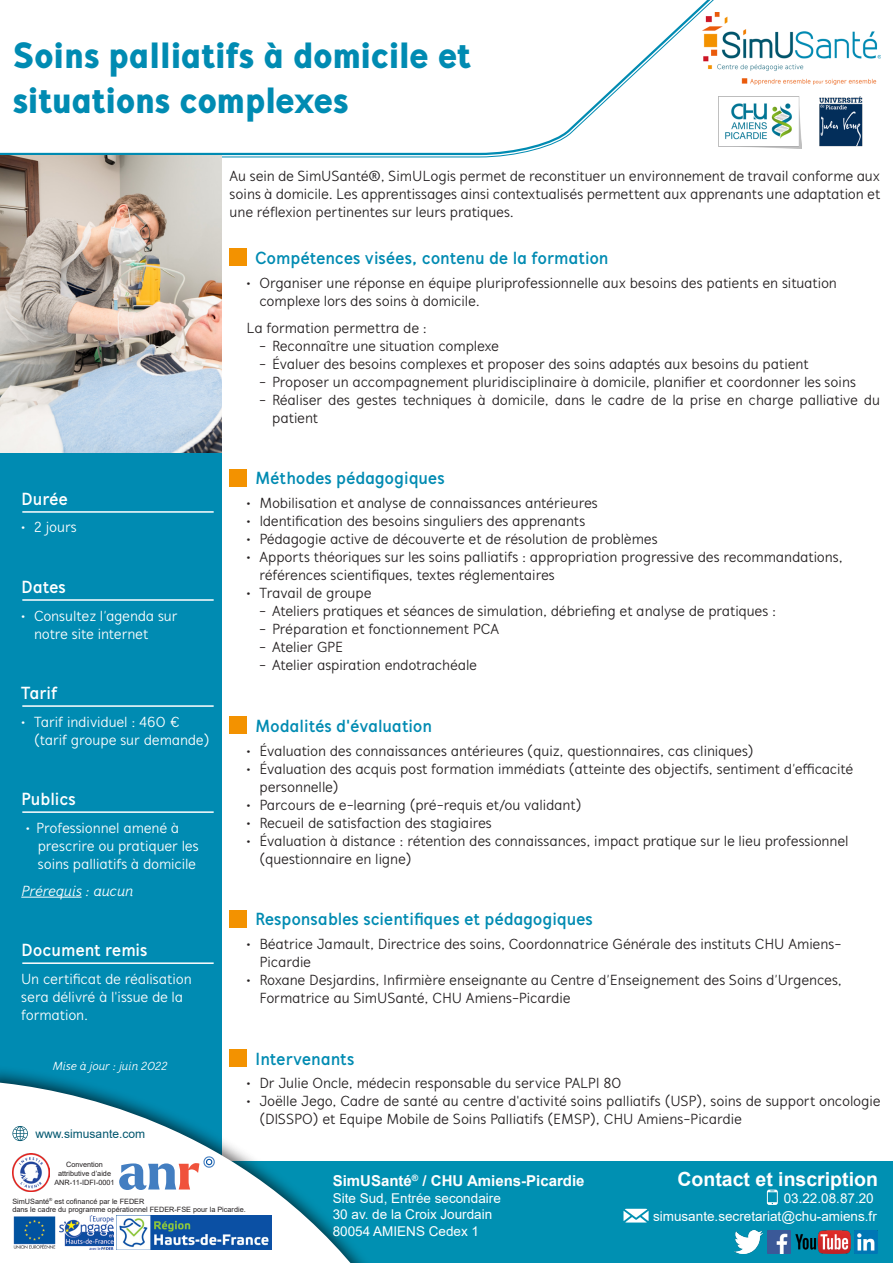
<style>
.page{position:relative;width:893px;height:1263px;background:#fff}
.page>*{position:absolute;margin:0;border:0;box-sizing:border-box;transform-origin:0 0}
.t1{font:900 37.5px/45px "Mucho Sans";letter-spacing:-.005em;color:#008bb2}
.t2{font:700 19.5px "Arial";color:#fff}
.t3{font:700 18px "Mucho Sans";letter-spacing:-.005em;color:#008bb2}
.t4{font:700 18px "Mucho Sans";color:#fff}
.t5{font:15px/18px "Mucho Sans";letter-spacing:-.005em;color:#231f20}
.t6{font:15px/18px "Mucho Sans";letter-spacing:-.005em;color:#fff}
.t7{font:700 15px "Arial";color:#fff}
.t8{font:italic 15px "Mucho Sans";letter-spacing:-.005em;color:#fff}
.t9{font:13.5px/16.5px "Arial";color:#fff;text-align:right}
.t10{font:italic 12px "Mucho Sans";color:#fff}
.t11{font:12px "Arial";color:#00566e}
.t12{font:7.35px/8.7px "Arial";color:#231f20;text-align:center}
</style>
<div class="page">
<div style="left:0;top:14px;width:221px;height:1162px;background:#008bb2"></div>
<div style="left:0;top:1161px;width:893px;height:102px;background:#0090b2"></div>
<div style="left:0;top:1064px;width:382px;height:199px;background:#231f20;opacity:.75"></div>
<svg style="left:0;top:1082px;width:370px;height:181px;fill:#fff"></svg>
<svg style="left:767px;top:1189px;width:11px;height:16px"></svg>
<svg style="left:623px;top:1209px;width:26px;height:13px"></svg>
<img style="left:12px;top:1154px;width:38px;height:37px">
<svg style="left:119px;top:1155px;width:97px;height:35px;background:#c7cadc"></svg>
<img style="left:12px;top:1215px;width:45px;height:35px">
<img style="left:59px;top:1215px;width:55px;height:35px">
<img style="left:117px;top:1215px;width:155px;height:35px">
<img style="left:12px;top:1126px;width:16px;height:15px">
<img style="left:795px;top:1230px;width:55px;height:23px">
<img style="left:855px;top:1230px;width:23px;height:23px">
<img style="left:734px;top:1230px;width:29px;height:23px">
<img style="left:767px;top:1230px;width:23px;height:23px">
<svg style="left:0;top:0;width:729px;height:156px"></svg>
<img style="left:702px;top:13px;width:178px;height:72px">
<img style="left:718px;top:97px;width:84px;height:51px">
<img style="left:819px;top:96px;width:44px;height:51px">
<img style="left:0;top:155px;width:221px;height:298px">
<div style="left:230px;top:249px;width:17px;height:17px;background:#f39200"></div>
<div style="left:230px;top:469px;width:17px;height:17px;background:#f39200"></div>
<div style="left:230px;top:717px;width:17px;height:17px;background:#f39200"></div>
<div style="left:230px;top:910px;width:17px;height:17px;background:#f39200"></div>
<div style="left:230px;top:1049px;width:17px;height:17px;background:#f39200"></div>
<hr style="left:22px;top:511px;width:192px;height:2px;background:#fff">
<hr style="left:22px;top:599px;width:192px;height:2px;background:#fff">
<hr style="left:22px;top:705px;width:192px;height:2px;background:#fff">
<hr style="left:21px;top:897px;width:61px;height:1px;background:#fff">
<hr style="left:22px;top:811px;width:192px;height:2px;background:#fff">
<hr style="left:22px;top:962px;width:192px;height:2px;background:#fff">
<p class="t1" style="left:13px;top:32px;width:460px">Soins palliatifs à domicile et situations complexes</p>
<p class="t5" style="left:230px;top:167px;width:652px;text-align:justify">Au sein de SimUSanté®, SimULogis permet de reconstituer un environnement de travail conforme aux soins à domicile. Les apprentissages ainsi contextualisés permettent aux apprenants une adaptation et une réflexion pertinentes sur leurs pratiques.</p>
<p class="t3" style="left:255px;top:247px;width:355px">Compétences visées, contenu de la formation</p>
<p class="t5" style="left:259px;top:274px;width:579px;text-indent:-13px">• Organiser une réponse en équipe pluriprofessionnelle aux besoins des patients en situation complexe lors des soins à domicile.</p>
<p class="t5" style="left:247px;top:319px;width:182px">La formation permettra de :</p>
<p class="t5" style="left:259px;top:337px;width:241px">- Reconnaître une situation complexe</p>
<p class="t5" style="left:259px;top:355px;width:551px">- Évaluer des besoins complexes et proposer des soins adaptés aux besoins du patient</p>
<p class="t5" style="left:259px;top:373px;width:598px">- Proposer un accompagnement pluridisciplinaire à domicile, planifier et coordonner les soins</p>
<p class="t5" style="left:272px;top:391px;width:609px;text-indent:-13px">- Réaliser des gestes techniques à domicile, dans le cadre de la prise en charge palliative du patient</p>
<p class="t4" style="left:21px;top:488px;width:48px">Durée</p>
<p class="t6" style="left:21px;top:518px;width:57px">• 2 jours</p>
<p class="t4" style="left:21px;top:576px;width:46px">Dates</p>
<p class="t6" style="left:34px;top:606px;width:145px;text-indent:-13px">• Consultez l’agenda sur notre site internet</p>
<p class="t4" style="left:21px;top:682px;width:38px">Tarif</p>
<p class="t6" style="left:34px;top:712px;width:177px;text-indent:-13px">• Tarif individuel : 460 € (tarif groupe sur demande)</p>
<p class="t4" style="left:21px;top:788px;width:56px">Publics</p>
<p class="t6" style="left:38px;top:818px;width:162px;text-indent:-12px">• Professionnel amené à prescrire ou pratiquer les soins palliatifs à domicile</p>
<p class="t8" style="left:21px;top:882px;width:113px">Prérequis : aucun</p>
<p class="t4" style="left:21px;top:939px;width:128px">Document remis</p>
<p class="t6" style="left:21px;top:970px;width:172px">Un certificat de réalisation sera délivré à l'issue de la formation.</p>
<p class="t10" style="left:52px;top:1059px;width:116px">Mise à jour : juin 2022</p>
<p class="t11" style="left:35px;top:1125px;width:111px">www.simusante.com</p>
<p class="t3" style="left:255px;top:467px;width:191px">Méthodes pédagogiques</p>
<p class="t5" style="left:247px;top:494px;width:353px">• Mobilisation et analyse de connaissances antérieures</p>
<p class="t5" style="left:247px;top:512px;width:340px">• Identification des besoins singuliers des apprenants</p>
<p class="t5" style="left:247px;top:530px;width:412px">• Pédagogie active de découverte et de résolution de problèmes</p>
<p class="t5" style="left:259px;top:548px;width:585px;text-indent:-13px">• Apports théoriques sur les soins palliatifs : appropriation progressive des recommandations, références scientifiques, textes réglementaires</p>
<p class="t5" style="left:247px;top:584px;width:127px">• Travail de groupe</p>
<p class="t5" style="left:259px;top:602px;width:518px">- Ateliers pratiques et séances de simulation, débriefing et analyse de pratiques :</p>
<p class="t5" style="left:259px;top:620px;width:241px">- Préparation et fonctionnement PCA</p>
<p class="t5" style="left:259px;top:638px;width:85px">- Atelier GPE</p>
<p class="t5" style="left:259px;top:656px;width:219px">- Atelier aspiration endotrachéale</p>
<p class="t3" style="left:255px;top:715px;width:178px">Modalités d'évaluation</p>
<p class="t5" style="left:247px;top:741px;width:509px">• Évaluation des connaissances antérieures (quiz, questionnaires, cas cliniques)</p>
<p class="t5" style="left:259px;top:759px;width:595px;text-indent:-13px">• Évaluation des acquis post formation immédiats (atteinte des objectifs, sentiment d’efficacité personnelle)</p>
<p class="t5" style="left:247px;top:795px;width:336px">• Parcours de e-learning (pré-requis et/ou validant)</p>
<p class="t5" style="left:247px;top:813px;width:247px">• Recueil de satisfaction des stagiaires</p>
<p class="t5" style="left:259px;top:831px;width:591px;text-indent:-13px">• Évaluation à distance : rétention des connaissances, impact pratique sur le lieu professionnel (questionnaire en ligne)</p>
<p class="t3" style="left:255px;top:908px;width:339px">Responsables scientifiques et pédagogiques</p>
<p class="t5" style="left:259px;top:935px;width:583px;text-indent:-13px">• Béatrice Jamault, Directrice des soins, Coordonnatrice Générale des instituts CHU Amiens-<br>Picardie</p>
<p class="t5" style="left:259px;top:971px;width:584px;text-indent:-13px">• Roxane Desjardins, Infirmière enseignante au Centre d’Enseignement des Soins d’Urgences,<br>Formatrice au SimUSanté, CHU Amiens-Picardie</p>
<p class="t3" style="left:255px;top:1048px;width:101px">Intervenants</p>
<p class="t5" style="left:247px;top:1074px;width:376px">• Dr Julie Oncle, médecin responsable du service PALPI 80</p>
<p class="t5" style="left:259px;top:1092px;width:623px;text-indent:-13px">• Joëlle Jego, Cadre de santé au centre d'activité soins palliatifs (USP), soins de support oncologie (DISSPO) et Equipe Mobile de Soins Palliatifs (EMSP), CHU Amiens-Picardie</p>
<p class="t12" style="left:54px;top:1160px;width:62px">Convention attributive d’aide<br>ANR-11-IDFI-0001</p>
<p class="t12" style="left:12px;top:1197px;width:235px;text-align:left">SimUSanté<sup>®</sup> est cofinancé par le FEDER<br>dans le cadre du programme opérationnel FEDER-FSE pour la Picardie.</p>
<p class="t7" style="left:333px;top:1170px;width:253px">SimUSanté<sup>®</sup> / CHU Amiens-Picardie</p>
<p class="t9" style="left:333px;top:1190px;width:170px;text-align:left">Site Sud, Entrée secondaire<br>30 av. de la Croix Jourdain<br>80054 AMIENS Cedex 1</p>
<p class="t2" style="left:677px;top:1165px;width:202px">Contact et inscription</p>
<p class="t9" style="left:653px;top:1188px;width:225px;line-height:18.5px">03.22.08.87.20 simusante.secretariat@chu-amiens.fr</p>
</div>
